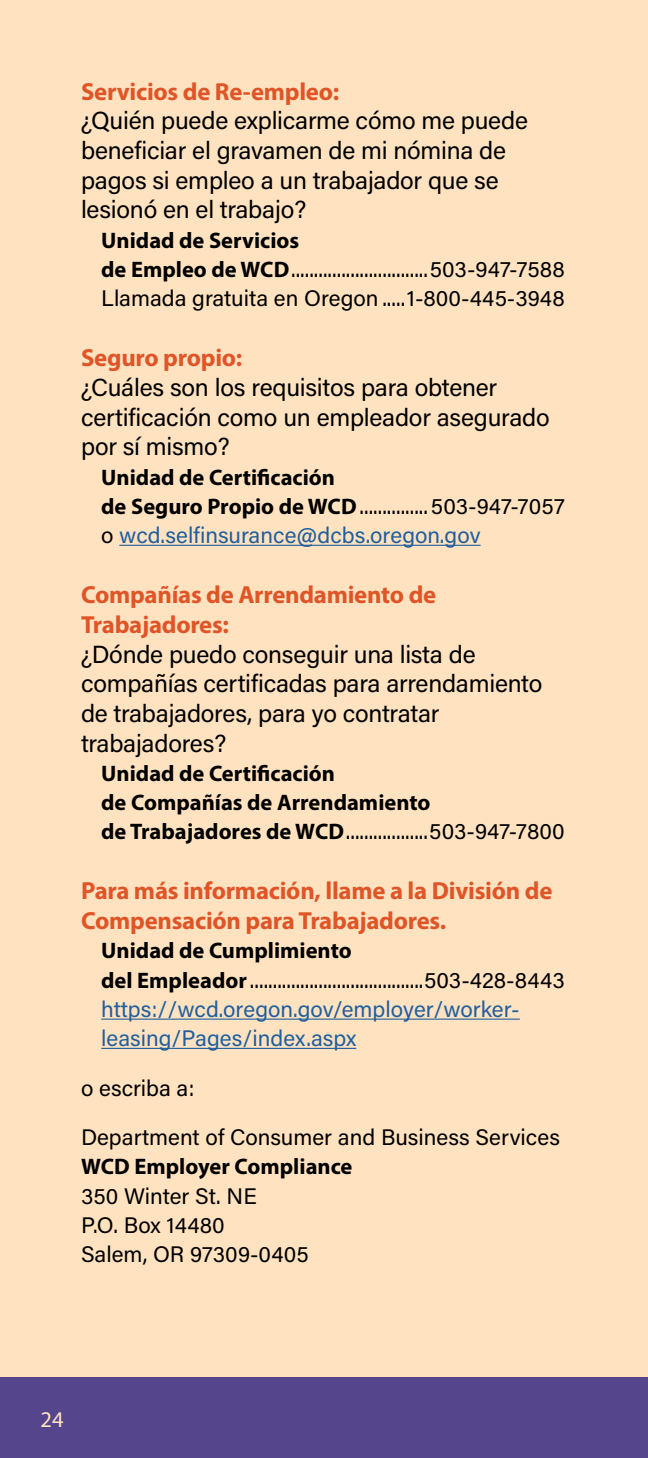
<style>
.page{position:relative;width:648px;height:1458px;background:#ffe3c1}
.page>*{position:absolute;margin:0;border:0;box-sizing:border-box;transform-origin:0 0}
.t1{font:24.75px/29.7px "Acumin Pro";letter-spacing:-.01em;color:#000}
.t2{font:700 24.75px/29.7px "Myriad Pro";letter-spacing:-.01em;color:#e05527}
.t3{font:22.5px/29.2px "Acumin Pro";color:#000}
.t4{font:700 22.5px/29.2px "Myriad Pro";color:#000}
.t5{font:22.5px/29.2px "Acumin Pro";color:#215e9e}
.t6{font:22.5px "Myriad Pro";color:#ffe3c1}
.s1{font-family:"Myriad Pro";font-weight:700;color:#e05527}
.s2{font-family:"Myriad Pro";font-weight:700}
.s3{font-family:"Acumin Pro";font-weight:400}
.s4{font-family:"Acumin Pro";font-weight:400;color:#215e9e}
</style>
<div class="page">
<div style="left:0;top:1377px;width:648px;height:81px;background:#54458c"></div>
<hr style="left:119px;top:545px;width:362px;height:1px;background:#215e9e">
<hr style="left:101px;top:1019px;width:419px;height:1px;background:#215e9e">
<hr style="left:101px;top:1048px;width:255px;height:1px;background:#215e9e">
<p class="t1" style="left:81px;top:75px;width:448px"><span class="s1">Servicios de Re-empleo:<br></span>¿Quién puede explicarme cómo me puede beneficiar el gravamen de mi nómina de pagos si empleo a un trabajador que se lesionó en el trabajo?</p>
<p class="t3" style="left:101px;top:224px;width:465px"><span class="s2">Unidad de Servicios<br>de Empleo de WCD</span>..............................503-947-7588</p>
<p class="t3" style="left:101px;top:283px;width:465px">Llamada gratuita en Oregon .....1-800-445-3948</p>
<p class="t1" style="left:81px;top:342px;width:470px"><span class="s1">Seguro propio:<br></span>¿Cuáles son los requisitos para obtener certificación como un empleador asegurado por sí mismo?</p>
<p class="t4" style="left:101px;top:462px;width:465px">Unidad de Certificación<br>de Seguro Propio de WCD<span class="s3">...............503-947-7057 o</span> <span class="s4">wcd.selfinsurance@dcbs.oregon.gov</span></p>
<p class="t1" style="left:81px;top:579px;width:463px"><span class="s1">Compañías de Arrendamiento de<br>Trabajadores:<br></span>¿Dónde puedo conseguir una lista de compañías certificadas para arrendamiento de trabajadores, para yo contratar trabajadores?</p>
<p class="t4" style="left:101px;top:758px;width:465px">Unidad de Certificación<br>de Compañías de Arrendamiento<br>de Trabajadores de WCD<span class="s3">..................503-947-7800</span></p>
<p class="t2" style="left:81px;top:875px;width:473px">Para más información, llame a la División de<br>Compensación para Trabajadores.</p>
<p class="t3" style="left:101px;top:935px;width:465px"><span class="s2">Unidad de Cumplimiento<br>del Empleador</span>......................................503-428-8443</p>
<p class="t5" style="left:101px;top:993px;width:420px">https://wcd.oregon.gov/employer/worker&shy;leasing/Pages/index.aspx</p>
<p class="t3" style="left:81px;top:1072px;width:115px">o escriba a:</p>
<p class="t3" style="left:81px;top:1122px;width:481px">Department of Consumer and Business Services<br><span class="s2">WCD Employer Compliance<br></span>350 Winter St. NE<br>P.O. Box 14480<br>Salem, OR 97309-0405</p>
<p class="t6" style="left:40px;top:1406px;width:25px">24</p>
</div>
